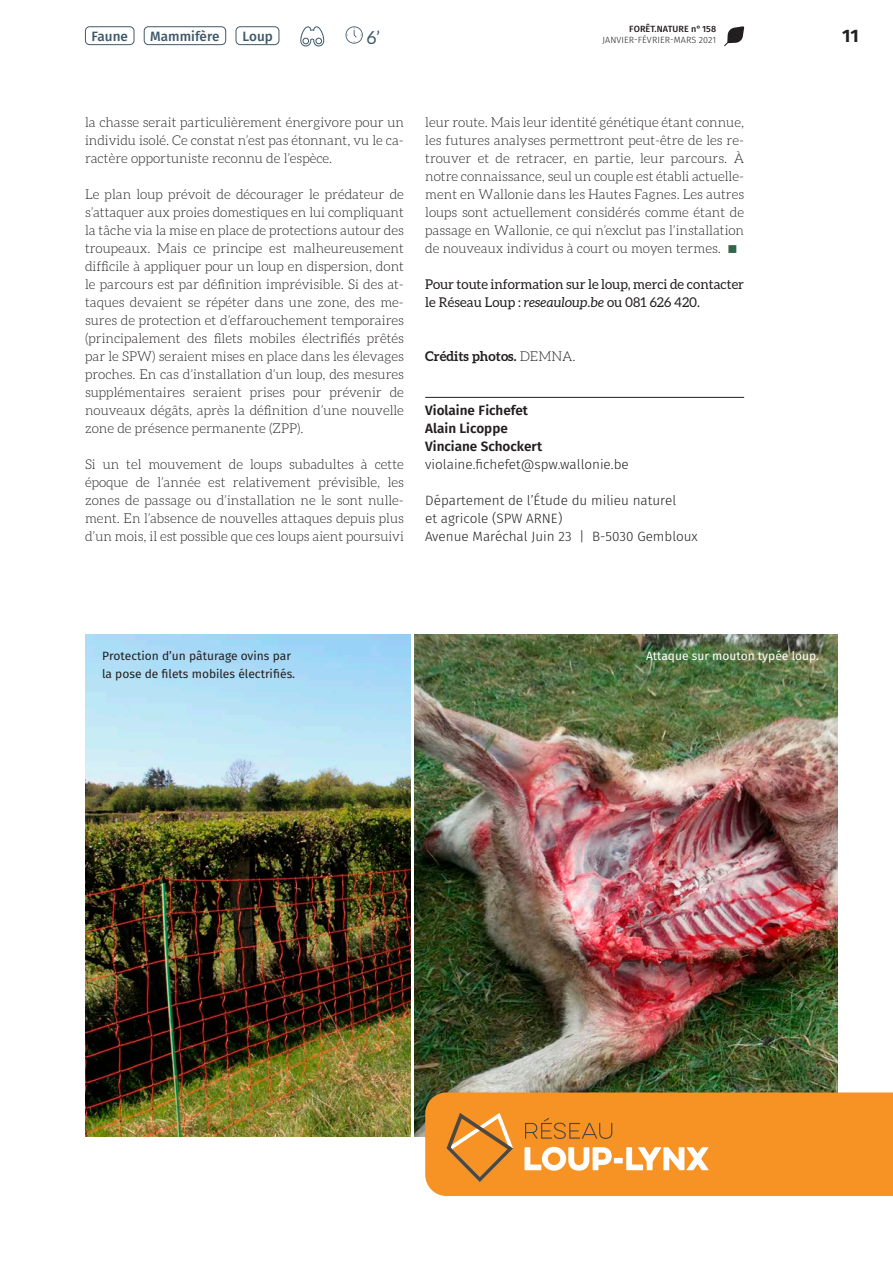
<style>
.page{position:relative;width:893px;height:1263px;background:#fff}
.page>*{position:absolute;margin:0;border:0;box-sizing:border-box;transform-origin:0 0}
.t1{font:18px "Aleo";color:#405968}
.t2{font:700 18px "Fira Sans";color:#231f20}
.t3{font:300 13.5px/18px "Aleo";color:#231f20;text-align:justify}
.t4{font:300 13.5px/18px "Fira Sans";color:#231f20}
.t5{font:13.5px/18px "Aleo";color:#231f20}
.t6{font:600 13.5px/18px "Fira Sans";color:#231f20}
.t7{font:700 13.5px "Aleo";color:#231f20}
.t8{font:500 13.5px "Fira Sans";color:#405968}
.t9{font:12px/18px "Fira Sans";color:#231f20}
.t10{font:12px "Fira Sans";color:#fff}
.t11{font:300 9px "Fira Sans";letter-spacing:.01em;color:#231f20}
.t12{font:500 9px "Fira Sans";letter-spacing:.01em;color:#231f20}
.s1{color:#33654b}
.s2{font-style:italic}
.s3{font-weight:300}
</style>
<div class="page">
<svg style="left:724px;top:26px;width:20px;height:20px"></svg>
<img style="left:85px;top:634px;width:325px;height:502px">
<div style="left:144px;top:26px;width:82px;height:19px;border:1px solid #405968;border-radius:4px"></div>
<div style="left:236px;top:26px;width:43px;height:19px;border:1px solid #405968;border-radius:4px"></div>
<div style="left:85px;top:26px;width:49px;height:19px;border:1px solid #405968;border-radius:4px"></div>
<hr style="left:425px;top:397px;width:319px;height:1px;background:#231f20">
<img style="left:415px;top:634px;width:423px;height:502px">
<div style="left:425px;top:1092px;width:468px;height:104px;background:#f79324"></div>
<svg style="left:446px;top:1113px;width:67px;height:69px;background:#df9038"></svg>
<svg style="left:525px;top:1118px;width:87px;height:21px;background:#da8628"></svg>
<svg style="left:524px;top:1147px;width:88px;height:24px"></svg>
<div style="left:614px;top:1158px;width:9px;height:5px;background:#fff"></div>
<svg style="left:626px;top:1147px;width:83px;height:23px"></svg>
<svg style="left:300px;top:26px;width:25px;height:20px"></svg>
<svg style="left:345px;top:26px;width:18px;height:18px"></svg>
<p class="t12" style="left:629px;top:23px;width:88px">FORÊT.NATURE n°158</p>
<p class="t8" style="left:91px;top:26px;width:38px">Faune</p>
<p class="t8" style="left:150px;top:26px;width:71px">Mammifère</p>
<p class="t8" style="left:242px;top:26px;width:32px">Loup</p>
<h1 class="t1" style="left:367px;top:27px;width:15px">6’</h1>
<p class="t11" style="left:602px;top:33px;width:115px">JANVIER-FÉVRIER-MARS 2021</p>
<h1 class="t2" style="left:842px;top:24px;width:18px">11</h1>
<p class="t3" style="left:85px;top:113px;width:320px">la chasse serait particulièrement énergivore pour un individu isolé. Ce constat n’est pas étonnant, vu le ca&shy;ractère opportuniste reconnu de l’espèce.</p>
<p class="t3" style="left:85px;top:185px;width:320px">Le plan loup prévoit de décourager le prédateur de s’attaquer aux proies domestiques en lui compliquant la tâche via la mise en place de protections autour des troupeaux. Mais ce principe est malheureusement difficile à appliquer pour un loup en dispersion, dont le parcours est par définition imprévisible. Si des at&shy;taques devaient se répéter dans une zone, des me&shy;sures de protection et d’effarouchement temporaires (principalement des filets mobiles électrifiés prêtés par le SPW) seraient mises en place dans les élevages proches. En cas d’installation d’un loup, des mesures supplémentaires seraient prises pour prévenir de nouveaux dégâts, après la définition d’une nouvelle zone de présence permanente (ZPP).</p>
<p class="t3" style="left:85px;top:455px;width:320px">Si un tel mouvement de loups subadultes à cette époque de l’année est relativement prévisible, les zones de passage ou d’installation ne le sont nulle&shy;ment. En l’absence de nouvelles attaques depuis plus d’un mois, il est possible que ces loups aient poursuivi</p>
<p class="t3" style="left:425px;top:113px;width:320px">leur route. Mais leur identité génétique étant connue, les futures analyses permettront peut-être de les re&shy;trouver et de retracer, en partie, leur parcours. À notre connaissance, seul un couple est établi actuelle&shy;ment en Wallonie dans les Hautes Fagnes. Les autres loups sont actuellement considérés comme étant de passage en Wallonie, ce qui n’exclut pas l’installation de nouveaux individus à court ou moyen termes. <span class="s1">■</span></p>
<p class="t5" style="left:425px;top:275px;width:320px">Pour toute information sur le loup, merci de contacter le Réseau Loup : <span class="s2">reseauloup.be</span> ou 081 626 420.</p>
<p class="t7" style="left:425px;top:348px;width:152px">Crédits photos. <span class="s3">DEMNA.</span></p>
<p class="t6" style="left:425px;top:401px;width:119px">Violaine Fichefet<br>Alain Licoppe<br>Vinciane Schockert</p>
<p class="t4" style="left:425px;top:455px;width:205px">violaine.fichefet@spw.wallonie.be</p>
<p class="t4" style="left:425px;top:491px;width:274px">Département de l’Étude du milieu naturel<br>et agricole (SPW ARNE)<br>Avenue Maréchal Juin 23 | B-5030 Gembloux</p>
<p class="t9" style="left:102px;top:647px;width:195px">Protection d’un pâturage ovins par la pose de filets mobiles électrifiés.</p>
<p class="t10" style="left:646px;top:647px;width:174px">Attaque sur mouton typée loup.</p>
</div>
